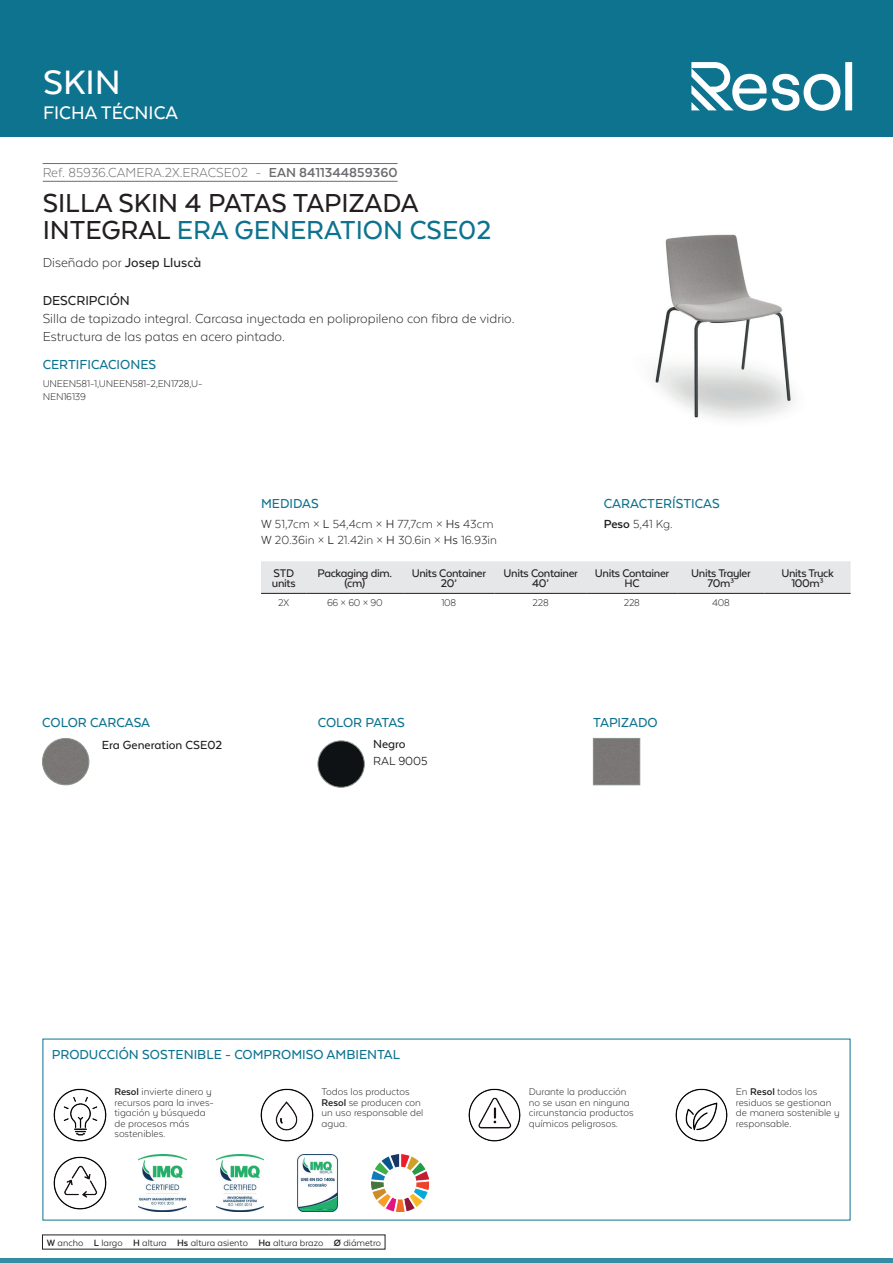
<style>
.page{position:relative;width:893px;height:1263px;background:#fff}
.page>*{position:absolute;margin:0;border:0;box-sizing:border-box;transform-origin:0 0}
.t1{font:500 39px "Texta Alt";color:#fff}
.t2{font:500 30px/27px "Texta Alt";color:#231f20}
.t3{font:500 21px "Texta Alt";color:#fff}
.t4{font:300 15px/18px "Texta Alt";color:#231f20}
.t5{font:500 15px "Texta Alt";color:#0d738f}
.t6{font:300 15px "Texta Alt";color:#6c6d70}
.t7{font:500 15px "Texta Alt";color:#231f20}
.t8{font:500 15px "Texta Alt";letter-spacing:-.02em;color:#0d738f}
.t9{font:300 13.5px/16.2px "Texta Alt";color:#231f20}
.t10{font:500 13.5px "Texta Alt";color:#231f20}
.t11{font:13.5px "Texta Alt";color:#231f20}
.t12{font:500 12.75px/10.5px "Texta Alt";letter-spacing:-.025em;color:#231f20;text-align:center}
.t13{font:300 11.25px/10.5px "Texta Alt";color:#231f20}
.t14{font:10.5px "Texta Alt";color:#231f20}
.s1{font-weight:700}
.s2{color:#0d738f}
.s3{font-weight:500}
.s4{font-weight:400}
</style>
<div class="page">
<div style="left:0;top:0;width:893px;height:137px;background:#0d738f"></div>
<hr style="left:0;top:1259px;width:893px;height:4px;background:#348ea3">
<svg style="left:691px;top:62px;width:161px;height:49px"></svg>
<hr style="left:43px;top:163px;width:355px;height:1px;background:#6c6d70">
<hr style="left:43px;top:181px;width:355px;height:1px;background:#6c6d70">
<img style="left:654px;top:234px;width:140px;height:186px">
<div style="left:42px;top:738px;width:47px;height:47px;background:#7a7776;border-radius:23px"></div>
<div style="left:42px;top:738px;width:47px;height:47px;border:1px solid #89948d;border-radius:50%"></div>
<div style="left:318px;top:741px;width:46px;height:46px;background:#0e1214;border-radius:23px"></div>
<div style="left:318px;top:741px;width:46px;height:46px;border:1px solid #89948d;border-radius:50%"></div>
<div style="left:593px;top:738px;width:47px;height:47px;border:1px solid #89948d"></div>
<div style="left:261px;top:561px;width:590px;height:32px;background:#e6e7e9"></div>
<hr style="left:261px;top:593px;width:46px;height:1px;background:#231f20">
<hr style="left:307px;top:593px;width:96px;height:1px;background:#231f20">
<hr style="left:403px;top:593px;width:92px;height:1px;background:#231f20">
<hr style="left:495px;top:593px;width:92px;height:1px;background:#231f20">
<hr style="left:587px;top:593px;width:90px;height:1px;background:#231f20">
<hr style="left:677px;top:593px;width:88px;height:1px;background:#231f20">
<hr style="left:765px;top:593px;width:86px;height:1px;background:#231f20">
<img style="left:53px;top:1088px;width:54px;height:54px">
<img style="left:260px;top:1088px;width:54px;height:54px">
<img style="left:468px;top:1088px;width:53px;height:54px">
<img style="left:675px;top:1088px;width:53px;height:54px">
<img style="left:53px;top:1156px;width:54px;height:54px">
<img style="left:138px;top:1155px;width:48px;height:56px">
<img style="left:216px;top:1155px;width:48px;height:56px">
<img style="left:297px;top:1155px;width:41px;height:56px">
<img style="left:372px;top:1155px;width:56px;height:56px">
<h1 class="t1" style="left:43px;top:62px;width:79px">SKIN</h1>
<h3 class="t3" style="left:43px;top:102px;width:136px">FICHA TÉCNICA</h3>
<h3 class="t6" style="left:43px;top:164px;width:356px">Ref. 85936.CAMERA.2X.ERACSE02 - <span class="s1">EAN 8411344859360</span></h3>
<h2 class="t2" style="left:43px;top:189px;width:450px">SILLA SKIN 4 PATAS TAPIZADA<br>INTEGRAL <span class="s2">ERA GENERATION CSE02</span></h2>
<h3 class="t4" style="left:43px;top:253px;width:160px">Diseñado por <span class="s3">Josep Lluscà</span></h3>
<h3 class="t7" style="left:43px;top:292px;width:89px">DESCRIPCIÓN</h3>
<h3 class="t4" style="left:43px;top:309px;width:473px">Silla de tapizado integral. Carcasa inyectada en polipropileno con fibra de vidrio.<br>Estructura de las patas en acero pintado.</h3>
<h3 class="t5" style="left:43px;top:357px;width:115px">CERTIFICACIONES</h3>
<p class="t13" style="left:43px;top:376px;width:161px;line-height:13.5px">UNEEN581-1,UNEEN581-2,EN1728,U-<br>NEN16139</p>
<h3 class="t5" style="left:604px;top:495px;width:117px">CARACTERÍSTICAS</h3>
<p class="t9" style="left:604px;top:516px;width:70px"><span class="s1">Peso</span> 5,41 Kg.</p>
<h3 class="t5" style="left:261px;top:495px;width:59px">MEDIDAS</h3>
<p class="t9" style="left:261px;top:516px;width:237px"><span class="s4">W</span> 51,7cm × <span class="s4">L</span> 54,4cm × <span class="s4">H</span> 77,7cm × <span class="s4">Hs</span> 43cm<br><span class="s4">W</span> 20.36in × <span class="s4">L</span> 21.42in × <span class="s4">H</span> 30.6in × <span class="s4">Hs</span> 16.93in</p>
<p class="t12" style="left:272px;top:568px;width:25px;text-align:left">STD units</p>
<p class="t12" style="left:317px;top:568px;width:76px">Packaging dim. (cm)</p>
<p class="t12" style="left:412px;top:568px;width:76px">Units Container<br>20’</p>
<p class="t12" style="left:504px;top:568px;width:76px">Units Container<br>40’</p>
<p class="t12" style="left:595px;top:568px;width:76px">Units Container<br>HC</p>
<p class="t12" style="left:691px;top:568px;width:61px">Units Trayler<br>70m³</p>
<p class="t12" style="left:781px;top:568px;width:54px">Units Truck<br>100m³</p>
<p class="t13" style="left:278px;top:597px;width:12px">2X</p>
<p class="t13" style="left:327px;top:597px;width:57px">66 × 60 × 90</p>
<p class="t13" style="left:441px;top:597px;width:16px">108</p>
<p class="t13" style="left:533px;top:597px;width:18px">228</p>
<p class="t13" style="left:624px;top:597px;width:18px">228</p>
<p class="t13" style="left:712px;top:597px;width:19px">408</p>
<h3 class="t5" style="left:42px;top:714px;width:109px">COLOR CARCASA</h3>
<p class="t10" style="left:102px;top:738px;width:122px">Era Generation CSE02</p>
<h3 class="t8" style="left:318px;top:714px;width:89px">COLOR PATAS</h3>
<p class="t10" style="left:373px;top:737px;width:34px">Negro</p>
<p class="t11" style="left:373px;top:754px;width:56px">RAL 9005</p>
<h3 class="t5" style="left:593px;top:714px;width:66px">TAPIZADO</h3>
<h3 class="t5" style="left:52px;top:1047px;width:350px">PRODUCCIÓN SOSTENIBLE - COMPROMISO AMBIENTAL</h3>
<p class="t13" style="left:114px;top:1086px;width:101px"><span class="s1">Resol</span> invierte dinero y recursos para la inves&shy;tigación y búsqueda de procesos más sostenibles.</p>
<p class="t13" style="left:322px;top:1086px;width:103px">Todos los productos<br><span class="s1">Resol</span> se producen con un uso responsable del agua.</p>
<p class="t13" style="left:529px;top:1086px;width:106px">Durante la producción no se usan en ninguna circunstancia productos químicos peligrosos.</p>
<p class="t13" style="left:736px;top:1086px;width:105px">En <span class="s1">Resol</span> todos los residuos se gestionan de manera sostenible y responsable.</p>
<p class="t14" style="left:47px;top:1237px;width:336px"><span class="s1">W</span> ancho <span class="s1">L</span> largo <span class="s1">H</span> altura <span class="s1">Hs</span> altura asiento <span class="s1">Ha</span> altura brazo <span class="s1">Ø</span> diámetro</p>
</div>
